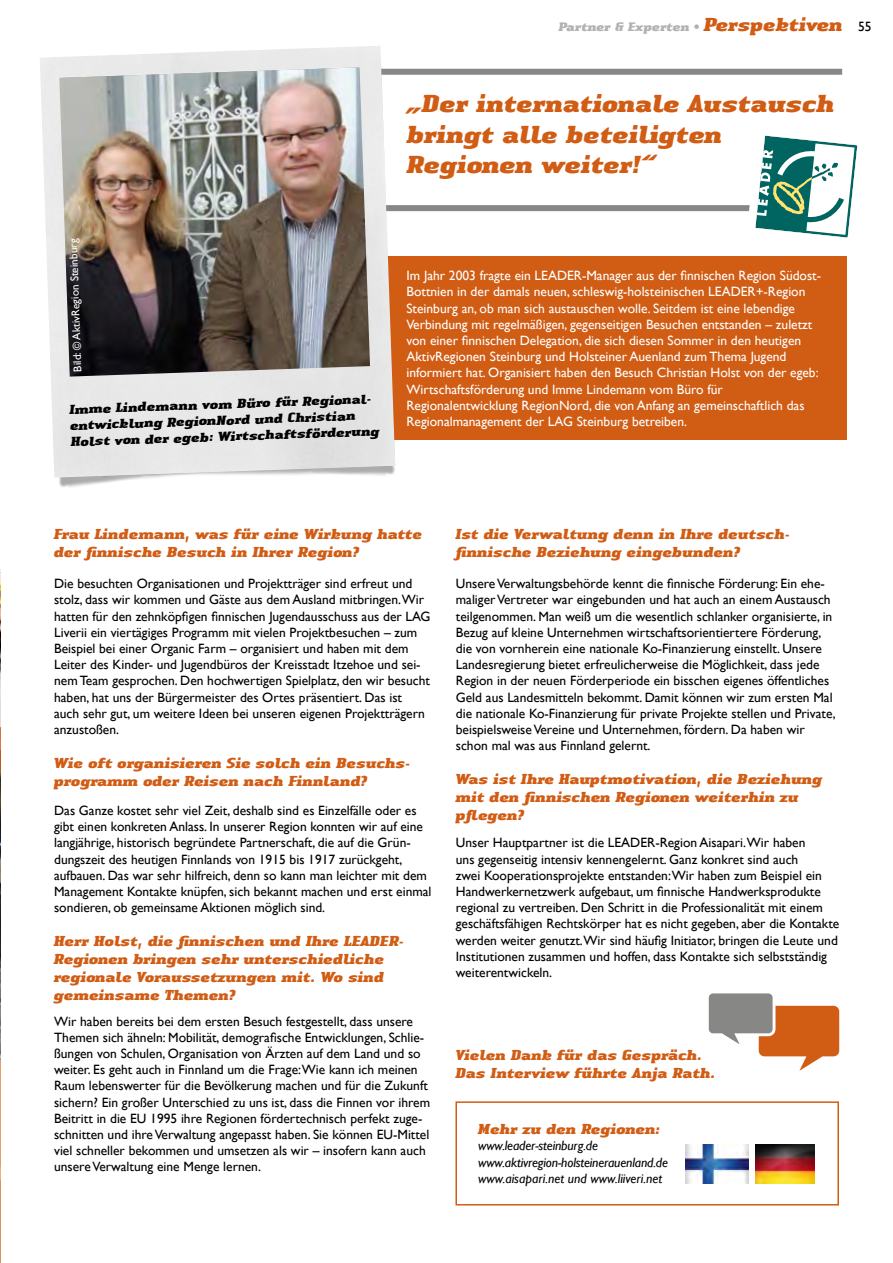
<style>
.page{position:relative;width:893px;height:1263px;background:#fff}
.page>*{position:absolute;margin:0;border:0;box-sizing:border-box;transform-origin:0 0}
.t1{font:italic 900 25.5px/30.6px "Authentic Serif Com";color:#d15c14}
.t2{font:italic 900 15px/18px "Authentic Serif Com";color:#d15c14}
.t3{font:13.5px/16.2px "Gill Sans";color:#000}
.t4{font:13.5px/16.2px "Gill Sans";color:#fff}
.t5{font:italic 900 13.5px/16.2px "Authentic Serif Com";color:#000}
.t6{font:italic 13.5px/16.2px "Gill Sans";letter-spacing:-.01em;color:#000}
.t7{font:italic 900 12.75px "Authentic Serif Com";color:#b1b2b3}
.t8{font:11.25px "Gill Sans";color:#fff}
.s1{font-size:19.5px;color:#d15c14}
.s2{font-family:"Gill Sans";font-weight:400;font-style:normal;font-size:13.5px;color:#000}
</style>
<div class="page">
<img style="left:0;top:569px;width:1px;height:157px">
<img style="left:0;top:774px;width:1px;height:287px">
<div style="left:0;top:1061px;width:13px;height:202px;background:#e59e6c"></div>
<svg style="left:0;top:1167px;width:1px;height:96px"></svg>
<div style="left:1px;top:1049px;width:25px;height:214px;background:#fff"></div>
<div style="left:351px;top:205px;width:494px;height:6px;background:#878786"></div>
<div style="left:349px;top:69px;width:493px;height:6px;background:#878786"></div>
<div style="left:351px;top:256px;width:496px;height:184px;background:#d15c14"></div>
<svg style="left:708px;top:993px;width:132px;height:78px"></svg>
<img style="left:40px;top:46px;width:355px;height:432px">
<img style="left:59px;top:67px;width:311px;height:310px">
<div style="left:455px;top:1101px;width:384px;height:104px;border:2px solid #d15c14"></div>
<img style="left:685px;top:1144px;width:64px;height:39px">
<img style="left:756px;top:1144px;width:58px;height:39px">
<svg style="left:742px;top:135px;width:116px;height:103px"></svg>
<svg style="left:0;top:726px;width:1px;height:48px"></svg>
<p class="t7" style="left:559px;top:19px;width:314px">Partner &amp; Experten • <span class="s1">Perspektiven</span> <span class="s2">55</span></p>
<p class="t8" style="left:71px;top:372px;width:135px;rotate:-92deg">Bild: © AktivRegion Steinburg</p>
<p class="t5" style="left:70px;top:401px;width:310px;rotate:-2deg">Imme Lindemann vom Büro für Regional&shy;entwicklung RegionNord und Christian<br>Holst von der egeb: Wirtschaftsförderung</p>
<h1 class="t1" style="left:407px;top:88px;width:429px">„Der internationale Austausch bringt alle beteiligten<br>Regionen weiter!“</h1>
<p class="t4" style="left:406px;top:267px;width:416px">Im Jahr 2003 fragte ein LEADER-Manager aus der finnischen Region Südost-Bottnien in der damals neuen, schleswig-holsteinischen LEADER+-Region Steinburg an, ob man sich austauschen wolle. Seitdem ist eine lebendige Verbindung mit regelmäßigen, gegenseitigen Besuchen entstanden – zuletzt von einer finnischen Delegation, die sich diesen Sommer in den heutigen AktivRegionen Steinburg und Holsteiner Auenland zum Thema Jugend informiert hat. Organisiert haben den Besuch Christian Holst von der egeb:<br>Wirtschaftsförderung und Imme Lindemann vom Büro für Regionalentwicklung RegionNord, die von Anfang an gemeinschaftlich das Regionalmanagement der LAG Steinburg betreiben.</p>
<p class="t2" style="left:54px;top:525px;width:370px">Frau Lindemann, was für eine Wirkung hatte der finnische Besuch in Ihrer Region?</p>
<p class="t3" style="left:54px;top:575px;width:378px">Die besuchten Organisationen und Projektträger sind erfreut und stolz, dass wir kommen und Gäste aus dem Ausland mitbringen.Wir hatten für den zehnköpfigen finnischen Jugendausschuss aus der LAG Liverii ein viertägiges Programm mit vielen Projektbesuchen – zum Beispiel bei einer Organic Farm – organisiert und haben mit dem Leiter des Kinder- und Jugendbüros der Kreisstadt Itzehoe und sei&shy;nem Team gesprochen. Den hochwertigen Spielplatz, den wir besucht haben, hat uns der Bürgermeister des Ortes präsentiert. Das ist auch sehr gut, um weitere Ideen bei unseren eigenen Projektträgern anzustoßen.</p>
<p class="t2" style="left:54px;top:754px;width:356px">Wie oft organisieren Sie solch ein Besuchs&shy;programm oder Reisen nach Finnland?</p>
<p class="t3" style="left:54px;top:802px;width:379px">Das Ganze kostet sehr viel Zeit, deshalb sind es Einzelfälle oder es gibt einen konkreten Anlass. In unserer Region konnten wir auf eine langjährige, historisch begründete Partnerschaft, die auf die Grün&shy;dungszeit des heutigen Finnlands von 1915 bis 1917 zurückgeht, aufbauen. Das war sehr hilfreich, denn so kann man leichter mit dem Management Kontakte knüpfen, sich bekannt machen und erst einmal sondieren, ob gemeinsame Aktionen möglich sind.</p>
<p class="t2" style="left:54px;top:932px;width:352px">Herr Holst, die finnischen und Ihre LEADER-Regionen bringen sehr unterschiedliche regionale Voraussetzungen mit. Wo sind gemeinsame Themen?</p>
<p class="t3" style="left:54px;top:1013px;width:377px">Wir haben bereits bei dem ersten Besuch festgestellt, dass unsere Themen sich ähneln: Mobilität, demografische Entwicklungen, Schlie&shy;ßungen von Schulen, Organisation von Ärzten auf dem Land und so weiter. Es geht auch in Finnland um die Frage:Wie kann ich meinen Raum lebenswerter für die Bevölkerung machen und für die Zukunft sichern? Ein großer Unterschied zu uns ist, dass die Finnen vor ihrem Beitritt in die EU 1995 ihre Regionen fördertechnisch perfekt zuge&shy;schnitten und ihre Verwaltung angepasst haben. Sie können EU-Mittel viel schneller bekommen und umsetzen als wir – insofern kann auch unsere Verwaltung eine Menge lernen.</p>
<p class="t2" style="left:456px;top:525px;width:336px">Ist die Verwaltung denn in Ihre deutsch&shy;finnische Beziehung eingebunden?</p>
<p class="t3" style="left:456px;top:575px;width:381px">Unsere Verwaltungsbehörde kennt die finnische Förderung: Ein ehe&shy;maliger Vertreter war eingebunden und hat auch an einem Austausch teilgenommen. Man weiß um die wesentlich schlanker organisierte, in Bezug auf kleine Unternehmen wirtschaftsorientiertere Förderung, die von vornherein eine nationale Ko-Finanzierung einstellt. Unsere Landesregierung bietet erfreulicherweise die Möglichkeit, dass jede Region in der neuen Förderperiode ein bisschen eigenes öffentliches Geld aus Landesmitteln bekommt. Damit können wir zum ersten Mal die nationale Ko-Finanzierung für private Projekte stellen und Private, beispielsweise Vereine und Unternehmen, fördern. Da haben wir schon mal was aus Finnland gelernt.</p>
<p class="t2" style="left:456px;top:770px;width:368px">Was ist Ihre Hauptmotivation, die Beziehung mit den finnischen Regionen weiterhin zu pflegen?</p>
<p class="t3" style="left:456px;top:834px;width:385px">Unser Hauptpartner ist die LEADER-Region Aisapari.Wir haben<br>uns gegenseitig intensiv kennengelernt. Ganz konkret sind auch<br>zwei Kooperationsprojekte entstanden:Wir haben zum Beispiel ein Handwerkernetzwerk aufgebaut, um finnische Handwerksprodukte regional zu vertreiben. Den Schritt in die Professionalität mit einem geschäftsfähigen Rechtskörper hat es nicht gegeben, aber die Kontakte werden weiter genutzt.Wir sind häufig Initiator, bringen die Leute und Institutionen zusammen und hoffen, dass Kontakte sich selbstständig weiterentwickeln.</p>
<p class="t2" style="left:456px;top:1045px;width:261px">Vielen Dank für das Gespräch.<br>Das Interview führte Anja Rath.</p>
<p class="t2" style="left:478px;top:1120px;width:184px">Mehr zu den Regionen:</p>
<p class="t6" style="left:478px;top:1138px;width:191px">www.leader-steinburg.de www.aktivregion-holsteinerauenland.de www.aisapari.net und www.liiveri.net</p>
</div>
